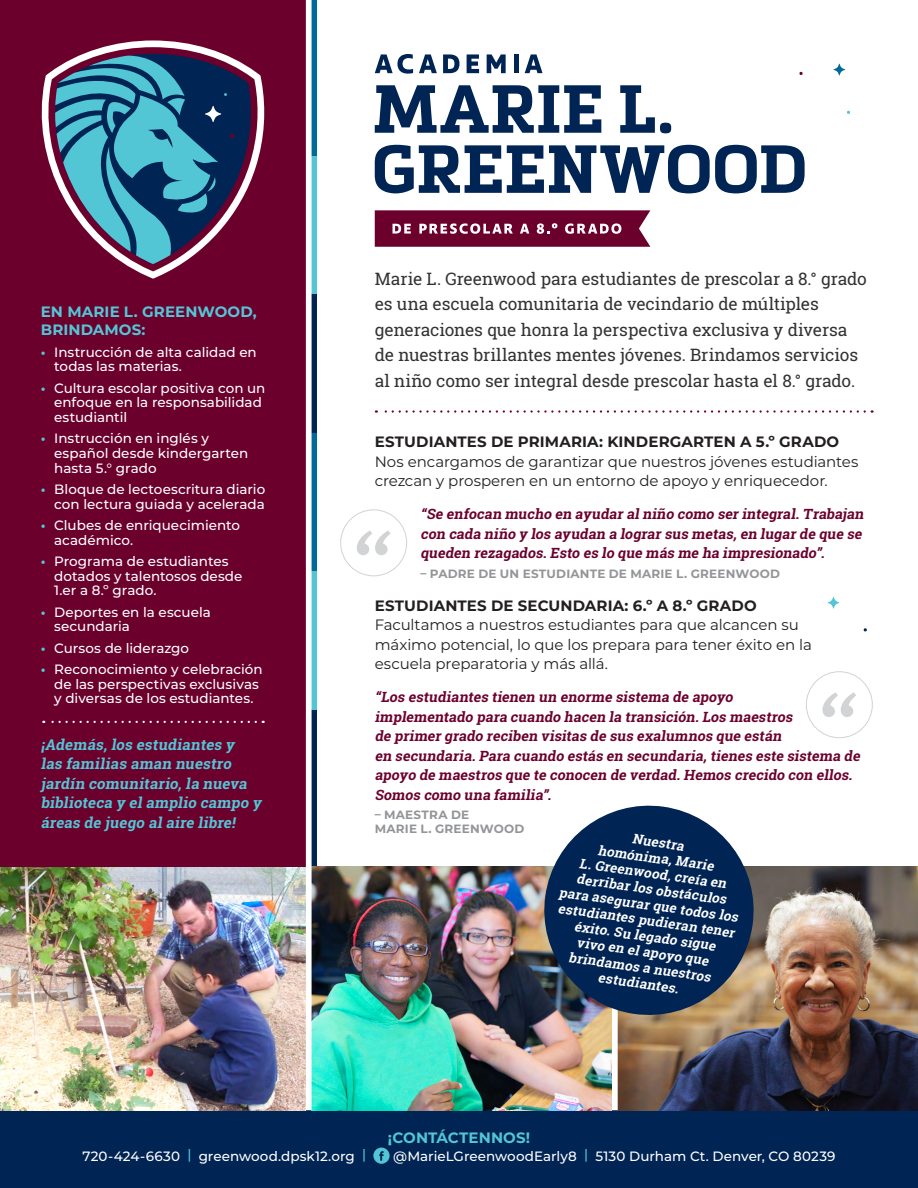
<style>
.page{position:relative;width:918px;height:1188px;background:#fff}
.page>*{position:absolute;margin:0;border:0;box-sizing:border-box;transform-origin:0 0}
.t1{font:17.25px/25.5px "Roboto Slab";letter-spacing:-.005em;color:#333132}
.t2{font:15px/19.5px "Montserrat";letter-spacing:-.005em;color:#231f20}
.t3{font:italic 700 15px/19.5px "Roboto Slab";color:#53c6d6}
.t4{font:700 15px "Montserrat";letter-spacing:.01em;color:#231f20}
.t5{font:700 15px/18px "Montserrat";letter-spacing:.01em;color:#53c6d6}
.t6{font:italic 700 14.25px/19.5px "Roboto Slab";color:#6c002d}
.t7{font:500 13.5px/14.5px "Montserrat";color:#fff}
.t8{font:italic 700 13.5px/15.8px "Roboto Slab";color:#fff;text-align:center}
.t9{font:700 12px/13.5px "Montserrat";letter-spacing:.02em;color:#939598}
.s1{font-weight:700;color:#53c6d6}
.s2{color:#53c6d6}
</style>
<div class="page">
<div style="left:0;top:1110px;width:918px;height:78px;background:#002453"></div>
<svg style="left:373px;top:1148px;width:17px;height:16px"></svg>
<img style="left:618px;top:866px;width:300px;height:244px">
<img style="left:0;top:866px;width:306px;height:244px">
<img style="left:312px;top:866px;width:300px;height:244px">
<svg style="left:376px;top:410px;width:489px;height:3px"></svg>
<div style="left:0;top:0;width:306px;height:866px;background:#6c002d"></div>
<svg style="left:41px;top:40px;width:224px;height:239px"></svg>
<svg style="left:44px;top:44px;width:209px;height:220px"></svg>
<svg style="left:55px;top:54px;width:180px;height:210px"></svg>
<div style="left:312px;top:710px;width:5px;height:156px;background:#002453"></div>
<div style="left:312px;top:433px;width:5px;height:139px;background:#006a9b"></div>
<div style="left:312px;top:572px;width:5px;height:138px;background:#53c6d6"></div>
<div style="left:312px;top:156px;width:5px;height:138px;background:#53c6d6"></div>
<div style="left:312px;top:0;width:5px;height:156px;background:#006a9b"></div>
<div style="left:312px;top:294px;width:5px;height:139px;background:#002453"></div>
<div style="left:340px;top:509px;width:67px;height:67px;border:1px solid #d1d3d4;border-radius:50%"></div>
<svg style="left:357px;top:531px;width:34px;height:24px"></svg>
<div style="left:806px;top:671px;width:67px;height:67px;border:1px solid #d1d3d4;border-radius:50%"></div>
<svg style="left:822px;top:692px;width:34px;height:25px"></svg>
<svg style="left:43px;top:721px;width:213px;height:2px"></svg>
<svg style="left:537px;top:805px;width:224px;height:217px;background:#364c6a"></svg>
<svg style="left:833px;top:64px;width:12px;height:12px"></svg>
<svg style="left:799px;top:72px;width:4px;height:3px"></svg>
<svg style="left:828px;top:597px;width:11px;height:12px"></svg>
<svg style="left:864px;top:628px;width:3px;height:4px"></svg>
<svg style="left:375px;top:85px;width:226px;height:48px"></svg>
<svg style="left:620px;top:85px;width:35px;height:48px"></svg>
<div style="left:660px;top:123px;width:11px;height:10px;background:#002453;border-radius:5px"></div>
<svg style="left:375px;top:145px;width:430px;height:48px"></svg>
<svg style="left:375px;top:54px;width:38px;height:20px"></svg>
<svg style="left:419px;top:54px;width:18px;height:19px"></svg>
<svg style="left:443px;top:54px;width:16px;height:19px"></svg>
<svg style="left:467px;top:54px;width:12px;height:19px"></svg>
<svg style="left:487px;top:54px;width:19px;height:19px"></svg>
<hr style="left:514px;top:54px;width:4px;height:19px;background:#002453">
<svg style="left:525px;top:54px;width:18px;height:19px"></svg>
<svg style="left:375px;top:210px;width:275px;height:37px;background:#7f2148"></svg>
<p class="t5" style="left:41px;top:302px;width:217px">EN MARIE L. GREENWOOD,<br>BRINDAMOS:</p>
<p class="t7" style="left:54px;top:344px;width:204px;text-indent:-14px"><span class="s1">•</span> Instrucción de alta calidad en todas las materias.</p>
<p class="t7" style="left:54px;top:380px;width:213px;text-indent:-14px"><span class="s1">•</span> Cultura escolar positiva con un enfoque en la responsabilidad estudiantil</p>
<p class="t7" style="left:54px;top:431px;width:196px;text-indent:-14px"><span class="s1">•</span> Instrucción en inglés y español desde kindergarten hasta 5.° grado</p>
<p class="t7" style="left:41px;top:481px;width:226px;text-align:right"><span class="s1">•</span> Bloque de lectoescritura diario con lectura guiada y acelerada</p>
<p class="t7" style="left:54px;top:517px;width:187px;text-indent:-14px"><span class="s1">•</span> Clubes de enriquecimiento académico.</p>
<p class="t7" style="left:54px;top:553px;width:190px;text-indent:-14px"><span class="s1">•</span> Programa de estudiantes dotados y talentosos desde<br>1.er a 8.º grado.</p>
<p class="t7" style="left:54px;top:604px;width:158px;text-indent:-14px"><span class="s1">•</span> Deportes en la escuela secundaria</p>
<p class="t7" style="left:41px;top:640px;width:150px"><span class="s1">•</span> Cursos de liderazgo</p>
<p class="t7" style="left:54px;top:661px;width:210px;text-indent:-14px"><span class="s1">•</span> Reconocimiento y celebración de las perspectivas exclusivas y diversas de los estudiantes.</p>
<p class="t3" style="left:41px;top:734px;width:225px">¡Además,los estudiantes y las familias aman nuestro jardín comunitario,la nueva biblioteca y elamplio campo y áreas de juego alaire libre!</p>
<p class="t1" style="left:375px;top:266px;width:494px">Marie L. Greenwood para estudiantes de prescolar a 8.° grado es una escuela comunitaria de vecindario de múltiples generaciones que honra la perspectiva exclusiva y diversa de nuestras brillantes mentes jóvenes. Brindamos servicios al niño como ser integral desde prescolar hasta el 8.° grado.</p>
<p class="t4" style="left:375px;top:431px;width:466px">ESTUDIANTES DE PRIMARIA: KINDERGARTEN A 5.º GRADO</p>
<p class="t2" style="left:375px;top:451px;width:485px">Nos encargamos de garantizar que nuestros jóvenes estudiantes crezcan y prosperen en un entorno de apoyo y enriquecedor.</p>
<p class="t6" style="left:421px;top:504px;width:448px">“Se enfocan mucho en ayudar alniño como ser integral.Trabajan con cada niño y los ayudan a lograr sus metas,en lugar de que se queden rezagados.Esto es lo que más me ha impresionado”.</p>
<p class="t9" style="left:421px;top:566px;width:361px">– PADRE DE UN ESTUDIANTE DE MARIE L. GREENWOOD</p>
<p class="t4" style="left:375px;top:595px;width:384px">ESTUDIANTES DE SECUNDARIA: 6.º A 8.º GRADO</p>
<p class="t2" style="left:375px;top:615px;width:439px">Facultamos a nuestros estudiantes para que alcancen su máximo potencial, lo que los prepara para tener éxito en la escuela preparatoria y más allá.</p>
<p class="t6" style="left:375px;top:687px;width:490px">“Los estudiantes tienen un enorme sistema de apoyo<br>implementado para cuando hacen la transición.Los maestros<br>de primer grado reciben visitas de sus exalumnos que están<br>en secundaria.Para cuando estás en secundaria,tienes este sistema de apoyo de maestros que te conocen de verdad.Hemos crecido con ellos.<br>Somos como una familia”.</p>
<p class="t9" style="left:375px;top:808px;width:151px">– MAESTRA DE<br>MARIE L. GREENWOOD</p>
<p class="t8" style="left:569px;top:822px;width:182px;rotate:8deg">Nuestra<br>homónima, Marie<br>L. Greenwood, creía en derribar los obstáculos para asegurar que todos los estudiantes pudieran tener éxito. Su legado sigue<br>vivo en el apoyo que brindamos a nuestros estudiantes.</p>
<p class="t5" style="left:388px;top:1128px;width:144px">¡CONTÁCTENNOS!</p>
<p class="t7" style="left:82px;top:1148px;width:285px">720-424-6630 <span class="s2">|</span> greenwood.dpsk12.org <span class="s2">|</span></p>
<p class="t7" style="left:393px;top:1148px;width:444px">@MarieLGreenwoodEarly8 <span class="s2">|</span> 5130 Durham Ct. Denver, CO 80239</p>
</div>
